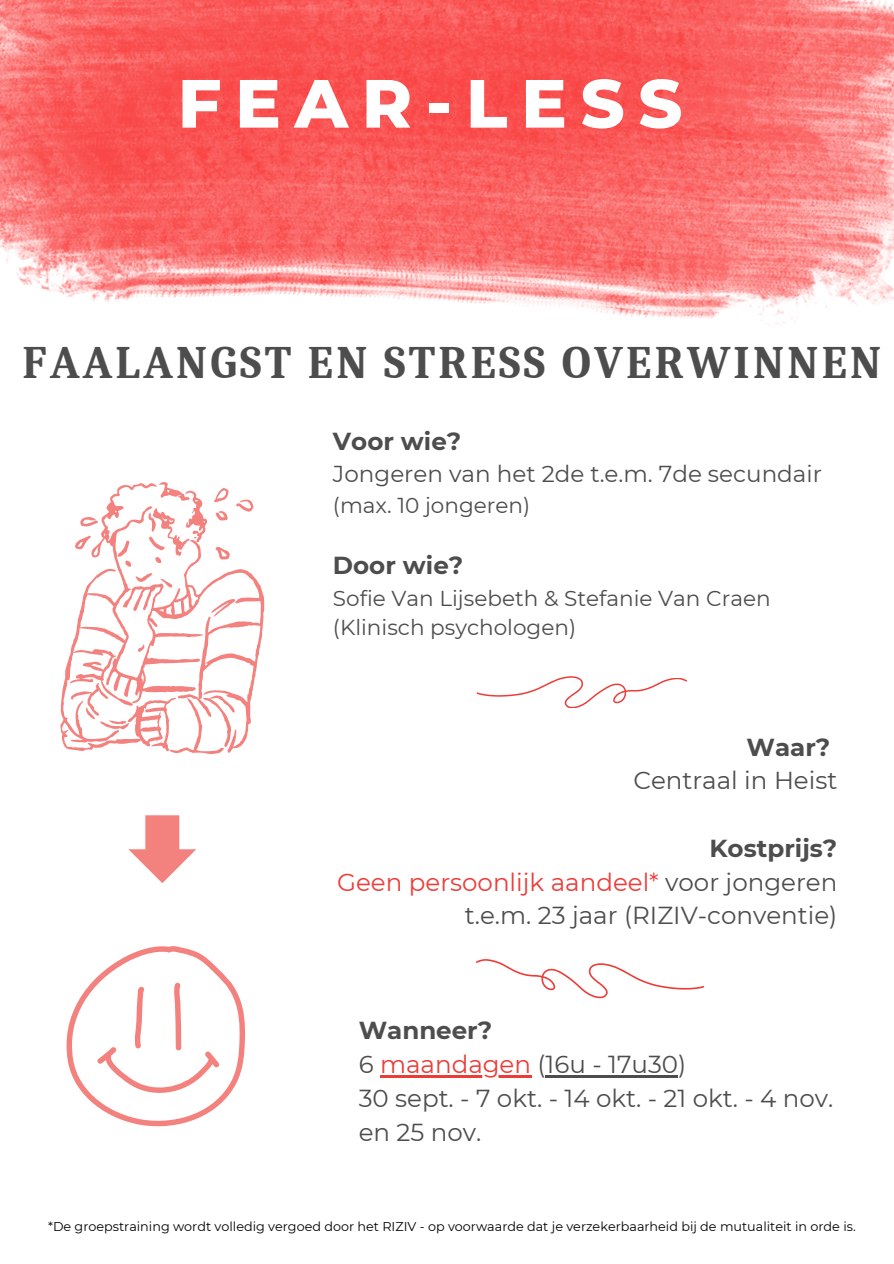
<style>
.page{position:relative;width:894px;height:1264px;background:#fff}
.page>*{position:absolute;margin:0;border:0;box-sizing:border-box;transform-origin:0 0}
.t1{font:800 68.1px "Montserrat";letter-spacing:.2em;color:#fff}
.t2{font:700 45.15px "Caladea";letter-spacing:.075em;color:#4d4d4d}
.t3{font:24.6px/33.8px "Montserrat";color:#4d4d4d;text-align:right}
.t4{font:700 24.6px "Montserrat";color:#4d4d4d}
.t5{font:23.1px "Montserrat";color:#4d4d4d}
.t6{font:21.6px/29.2px "Montserrat";color:#4d4d4d}
.t7{font:12.75px "Montserrat";color:#000}
.s1{font-weight:700}
.s2{color:#ed3c38}
</style>
<div class="page">
<img style="left:0;top:0;width:893px;height:324px">
<svg style="left:60px;top:482px;width:204px;height:272px"></svg>
<svg style="left:66px;top:946px;width:179px;height:180px"></svg>
<svg style="left:128px;top:815px;width:68px;height:68px"></svg>
<svg style="left:476px;top:676px;width:211px;height:32px"></svg>
<svg style="left:476px;top:959px;width:228px;height:39px"></svg>
<hr style="left:380px;top:1075px;width:151px;height:2px;background:#ed3c38">
<hr style="left:545px;top:1075px;width:133px;height:2px;background:#4d4d4d">
<p class="t1" style="left:178px;top:62px;width:506px">FEAR-LESS</p>
<h1 class="t2" style="left:23px;top:337px;width:859px">FAALANGST EN STRESS OVERWINNEN</h1>
<h2 class="t4" style="left:333px;top:426px;width:130px">Voor wie?</h2>
<h2 class="t5" style="left:333px;top:459px;width:490px">Jongeren van het 2de t.e.m. 7de secundair</h2>
<h2 class="t6" style="left:333px;top:491px;width:199px">(max. 10 jongeren)</h2>
<h3 class="t4" style="left:333px;top:550px;width:132px">Door wie?</h3>
<h3 class="t6" style="left:333px;top:583px;width:439px">Sofie Van Lijsebeth &amp; Stefanie Van Craen (Klinisch psychologen)</h3>
<h4 class="t3" style="left:633px;top:729px;width:205px"><span class="s1">Waar?<br></span>Centraal in Heist</h4>
<p class="t3" style="left:337px;top:831px;width:501px"><span class="s1">Kostprijs?<br></span><span class="s2">Geen persoonlijk aandeel*</span> voor jongeren t.e.m. 23 jaar (RIZIV-conventie)</p>
<h3 class="t3" style="left:358px;top:1013px;width:329px;text-align:left"><span class="s1">Wanneer?<br></span>6 <span class="s2">maandagen</span> (16u - 17u30)</h3>
<h3 class="t3" style="left:358px;top:1081px;width:476px;text-align:left">30 sept. - 7 okt. - 14 okt. - 21 okt. - 4 nov. en 25 nov.</h3>
<p class="t7" style="left:48px;top:1218px;width:808px">*De groepstraining wordt volledig vergoed door het RIZIV - op voorwaarde dat je verzekerbaarheid bij de mutualiteit in orde is.</p>
</div>
